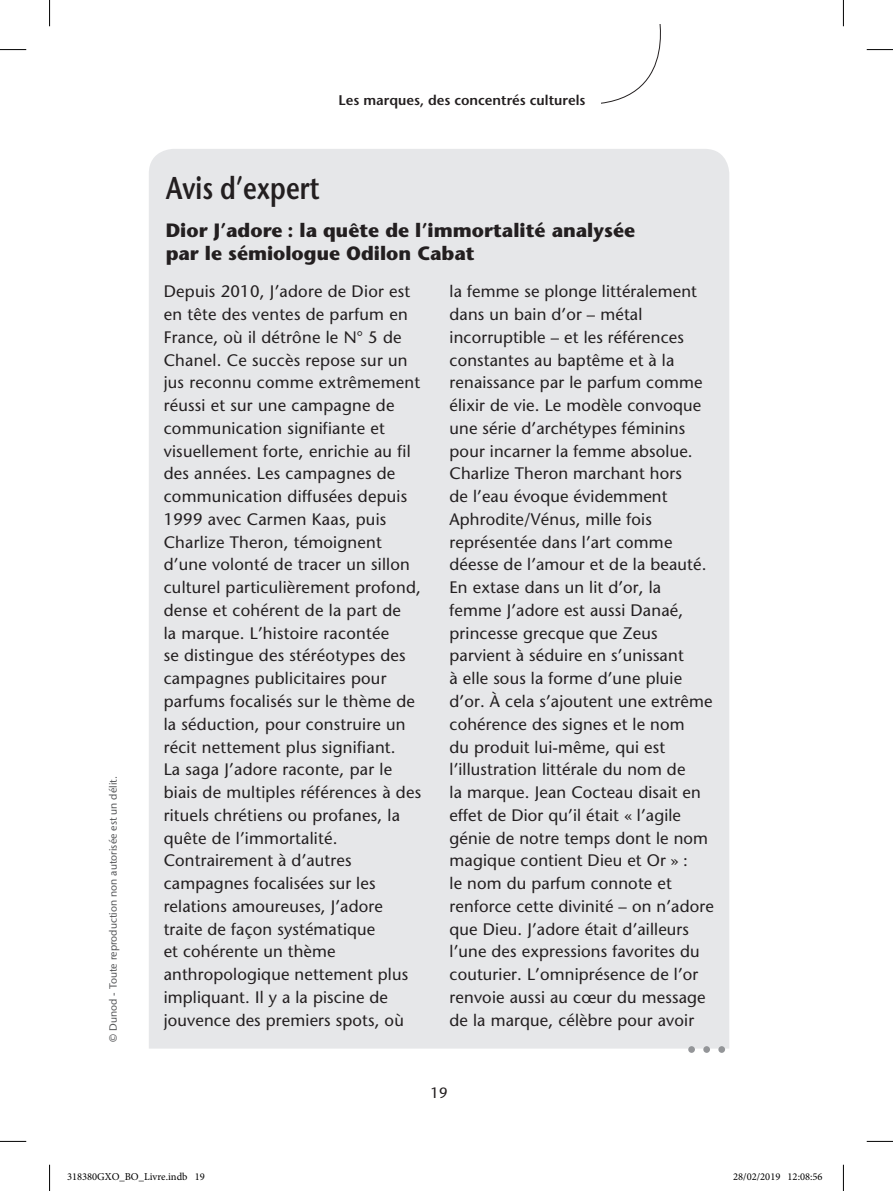
<style>
.page{position:relative;width:893px;height:1191px;background:#fff}
.page>*{position:absolute;margin:0;border:0;box-sizing:border-box;transform-origin:0 0}
.t1{font:500 52.5px "Stone Sans Std";color:#939598}
.AVIS_D_EXP_Entête{font:600 31.5px "Stone Sans Std";color:#231f20;scale:.8 1}
.AVIS_D_EXP_Auteur{font:700 19.25px/22.8px "Stone Sans Std";color:#231f20}
.AVIS_D_EXP_Texte{font:500 16.62px/22.8px "Stone Sans Std";letter-spacing:.01em;color:#231f20}
.t2{font:500 14.88px "Stone Sans Std";color:#231f20}
.t3{font:600 14px "Stone Sans Std";color:#231f20}
.t4{font:500 10.5px "Stone Sans Std";color:#57585a}
.t5{font:10.5px "Minion Pro";color:#000}
</style>
<div class="page">
<svg style="left:601px;top:25px;width:60px;height:79px"></svg>
<div style="left:149px;top:149px;width:580px;height:899px;background:#e6e7e9"></div>
<svg style="left:0;top:49px;width:26px;height:1px"></svg>
<svg style="left:867px;top:49px;width:26px;height:1px"></svg>
<svg style="left:0;top:1141px;width:26px;height:1px"></svg>
<svg style="left:867px;top:1141px;width:26px;height:1px"></svg>
<svg style="left:49px;top:0;width:1px;height:26px"></svg>
<svg style="left:49px;top:1164px;width:1px;height:26px"></svg>
<svg style="left:843px;top:0;width:1px;height:26px"></svg>
<svg style="left:843px;top:1164px;width:1px;height:26px"></svg>
<p class="t3" style="left:338px;top:91px;width:248px">Les marques, des concentrés culturels</p>
<p class="t4" style="left:107px;top:1042px;width:267px;rotate:-90deg">© Dunod - Toute reproduction non autorisée est un délit.</p>
<p class="AVIS_D_EXP_Entête" style="left:166px;top:169px;width:194px">Avis d’expert</p>
<p class="AVIS_D_EXP_Auteur" style="left:166px;top:219px;width:471px">Dior J’adore : la quête de l’immortalité analysée par le sémiologue Odilon Cabat</p>
<p class="AVIS_D_EXP_Texte" style="left:164px;top:280px;width:259px">Depuis 2010, J’adore de Dior est en tête des ventes de parfum en<br>France, où il détrône le N° 5 de<br>Chanel. Ce succès repose sur un jus reconnu comme extrêmement réussi et sur une campagne de communication signifiante et visuellement forte, enrichie au fil des années. Les campagnes de communication diffusées depuis<br>1999 avec Carmen Kaas, puis<br>Charlize Theron, témoignent d’une volonté de tracer un sillon culturel particulièrement profond, dense et cohérent de la part de<br>la marque. L’histoire racontée<br>se distingue des stéréotypes des campagnes publicitaires pour parfums focalisés sur le thème de la séduction, pour construire un récit nettement plus signifiant.<br>La saga J’adore raconte, par le biais de multiples références à des rituels chrétiens ou profanes, la quête de l’immortalité.</p>
<p class="AVIS_D_EXP_Texte" style="left:164px;top:849px;width:246px">Contrairement à d’autres campagnes focalisées sur les relations amoureuses, J’adore traite de façon systématique<br>et cohérente un thème anthropologique nettement plus impliquant. Il y a la piscine de jouvence des premiers spots, où</p>
<p class="AVIS_D_EXP_Texte" style="left:449px;top:280px;width:266px">la femme se plonge littéralement dans un bain d’or – métal incorruptible – et les références constantes au baptême et à la renaissance par le parfum comme élixir de vie. Le modèle convoque une série d’archétypes féminins pour incarner la femme absolue.<br>Charlize Theron marchant hors<br>de l’eau évoque évidemment<br>Aphrodite/Vénus, mille fois représentée dans l’art comme déesse de l’amour et de la beauté.<br>En extase dans un lit d’or, la femme J’adore est aussi Danaé, princesse grecque que Zeus parvient à séduire en s’unissant<br>à elle sous la forme d’une pluie d’or. À cela s’ajoutent une extrême cohérence des signes et le nom<br>du produit lui-même, qui est l’illustration littérale du nom de<br>la marque. Jean Cocteau disait en effet de Dior qu’il était « l’agile génie de notre temps dont le nom magique contient Dieu et Or » :<br>le nom du parfum connote et renforce cette divinité – on n’adore que Dieu. J’adore était d’ailleurs l’une des expressions favorites du couturier. L’omniprésence de l’or renvoie aussi au cœur du message de la marque, célèbre pour avoir</p>
<p class="t1" style="left:684px;top:1002px;width:47px">...</p>
<p class="t2" style="left:430px;top:1083px;width:19px">19</p>
<p class="t5" style="left:67px;top:1170px;width:139px">318380GXO_BO_Livre.indb 19</p>
<p class="t5" style="left:733px;top:1170px;width:91px">28/02/2019 12:08:56</p>
</div>
